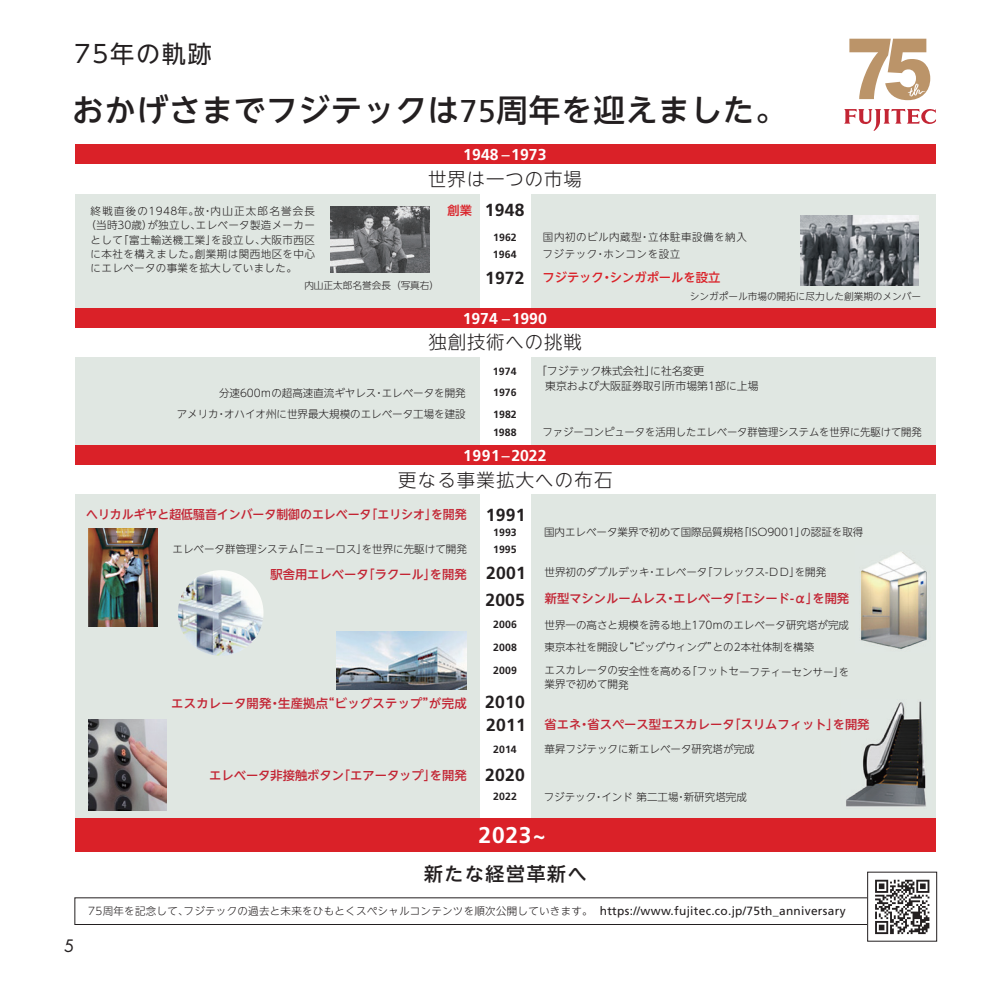
<style>
.page{position:relative;width:993px;height:993px;background:#fff}
.page>*{position:absolute;margin:0;border:0;box-sizing:border-box;transform-origin:0 0}
.t1{font:500 31.5px "UD Shin Go NT Pro";letter-spacing:.025em;color:#231f20}
.t2{font:24.15px "UD Shin Go NT Pro";letter-spacing:.08em;color:#231f20}
.t3{font:700 22.75px "Frutiger LT Std";color:#fff}
.t4{font:500 18.9px "UD Shin Go NT Pro";letter-spacing:.085em;color:#231f20}
.t5{font:300 18.38px "UD Shin Go NT Pro";letter-spacing:.05em;color:#231f20}
.t6{font:700 17.5px "Frutiger LT Std";letter-spacing:.01em;color:#231f20}
.t7{font:16.62px "Futura Std";color:#231f20}
.t8{font:700 15.75px "Frutiger LT Std";letter-spacing:.005em;color:#fff}
.t9{font:500 12.25px "UD Shin Go NT Pro";color:#c32534}
.t10{font:500 12.25px "UD Shin Go NT Pro";letter-spacing:.025em;color:#c32534}
.t11{font:500 12.25px "UD Shin Go NT Pro";color:#da2128}
.t12{font:300 10.85px/14.9px "UD Shin Go NT Pro";color:#231f20}
.t13{font:300 10.5px/13.1px "UD Shin Go NT Pro";color:#231f20}
.t14{font:300 10.5px "UD Shin Go NT Pro";letter-spacing:.025em;color:#231f20}
.t15{font:700 10.5px/22.8px "Frutiger LT Std";letter-spacing:.01em;color:#231f20}
.t16{font:300 10.5px "UD Shin Go NT Pro";letter-spacing:.045em;color:#231f20}
.t17{font:300 10.5px "UD Shin Go NT Pro";letter-spacing:.05em;color:#231f20}
.t18{font:300 10.5px "UD Shin Go NT Pro";letter-spacing:.03em;color:#231f20}
.t19{font:300 10.5px "UD Shin Go NT Pro";letter-spacing:.115em;color:#231f20}
.t20{font:300 10.5px "UD Shin Go NT Pro";letter-spacing:.035em;color:#231f20}
.t21{font:300 9.62px "UD Shin Go NT Pro";color:#231f20}
.s1{font-family:"Frutiger LT Std";font-weight:400}
.s2{font-weight:400}
.s3{font-family:"Frutiger LT Std";font-weight:700;font-size:17.5px;color:#231f20}
.s4{font-family:"Frutiger LT Std";font-weight:700;font-size:17.5px}
.s5{font-family:"Frutiger LT Std";font-weight:400;font-size:11.9px}
</style>
<div class="page">
<div style="left:75px;top:163px;width:860px;height:680px;background:#e0e7e2"></div>
<div style="left:479px;top:184px;width:51px;height:745px;background:#fff"></div>
<div style="left:75px;top:144px;width:860px;height:19px;background:#da2128"></div>
<div style="left:75px;top:164px;width:860px;height:29px;background:#fff"></div>
<div style="left:75px;top:327px;width:860px;height:30px;background:#fff"></div>
<div style="left:75px;top:464px;width:860px;height:30px;background:#fff"></div>
<div style="left:75px;top:308px;width:860px;height:19px;background:#da2128"></div>
<div style="left:75px;top:445px;width:860px;height:19px;background:#da2128"></div>
<div style="left:75px;top:817px;width:860px;height:34px;background:#da2128"></div>
<svg style="left:849px;top:39px;width:80px;height:61px"></svg>
<svg style="left:844px;top:109px;width:91px;height:22px"></svg>
<img style="left:846px;top:701px;width:80px;height:106px">
<img style="left:336px;top:631px;width:130px;height:57px">
<img style="left:88px;top:719px;width:78px;height:90px">
<img style="left:178px;top:570px;width:85px;height:85px;border-radius:43px">
<img style="left:861px;top:552px;width:66px;height:97px">
<img style="left:88px;top:528px;width:69px;height:98px">
<img style="left:331px;top:206px;width:98px;height:66px">
<img style="left:800px;top:215px;width:118px;height:71px">
<svg style="left:875px;top:879px;width:54px;height:54px"></svg>
<h2 class="t2" style="left:74px;top:35px;width:139px">75年の軌跡</h2>
<h1 class="t1" style="left:72px;top:84px;width:715px">おかげさまでフジテックは<span class="s1">75</span>周年を迎えました。</h1>
<h3 class="t8" style="left:463px;top:145px;width:85px">1948<span class="s2">‐</span>1973</h3>
<h3 class="t5" style="left:428px;top:164px;width:155px">世界は一つの市場</h3>
<p class="t19" style="left:91px;top:202px;width:226px">終戦直後の1948年。故・内山正太郎名誉会長</p>
<p class="t18" style="left:85px;top:217px;width:231px">（当時30歳）が独立し、エレベータ製造メーカー</p>
<p class="t16" style="left:91px;top:231px;width:226px">として「富士輸送機工業」を設立し、大阪市西区</p>
<p class="t16" style="left:91px;top:245px;width:226px">に本社を構えました。創業期は関西地区を中心</p>
<p class="t20" style="left:91px;top:260px;width:208px">にエレベータの事業を拡大していました。</p>
<h3 class="t6" style="left:485px;top:200px;width:41px">1948</h3>
<p class="t11" style="left:447px;top:201px;width:26px">創業</p>
<p class="t17" style="left:543px;top:229px;width:205px">国内初のビル内蔵型・立体駐車設備を納入</p>
<p class="t11" style="left:485px;top:268px;width:236px"><span class="s3">1972</span> フジテック・シンガポールを設立</p>
<p class="t15" style="left:493px;top:226px;width:25px">1962</p>
<p class="t17" style="left:542px;top:245px;width:139px">フジテック・ホンコンを設立</p>
<p class="t15" style="left:492px;top:243px;width:25px">1964</p>
<p class="t21" style="left:304px;top:277px;width:136px">内山正太郎名誉会長（写真右）</p>
<p class="t21" style="left:689px;top:288px;width:233px">シンガポール市場の開拓に尽力した創業期のメンバー</p>
<h3 class="t8" style="left:462px;top:309px;width:86px">1974 <span class="s2">‐</span>1990</h3>
<h3 class="t5" style="left:428px;top:327px;width:155px">独創技術への挑戦</h3>
<p class="t12" style="left:545px;top:363px;width:215px;text-indent:-9px">「フジテック株式会社」に社名変更<br>東京および大阪証券取引所市場第1部に上場</p>
<p class="t15" style="left:492px;top:360px;width:25px">1974</p>
<p class="t13" style="left:219px;top:386px;width:248px">分速600ｍの超高速直流ギヤレス・エレベータを開発</p>
<p class="t15" style="left:493px;top:381px;width:25px">1976</p>
<p class="t15" style="left:493px;top:420px;width:25px">1988</p>
<p class="t13" style="left:542px;top:425px;width:380px">ファジーコンピュータを活用したエレベータ群管理システムを世界に先駆けて開発</p>
<p class="t13" style="left:177px;top:406px;width:290px">アメリカ・オハイオ州に世界最大規模のエレベータ工場を建設</p>
<p class="t15" style="left:493px;top:403px;width:25px">1982</p>
<h3 class="t8" style="left:463px;top:446px;width:85px">1991<span class="s2">‐</span>2022</h3>
<h3 class="t5" style="left:398px;top:464px;width:216px">更なる事業拡大への布石</h3>
<p class="t9" style="left:86px;top:504px;width:382px">ヘリカルギヤと超低騒音インバータ制御のエレベータ「エリシオ」を開発</p>
<h3 class="t6" style="left:486px;top:504px;width:41px">1991</h3>
<p class="t15" style="left:493px;top:521px;width:25px">1993</p>
<p class="t13" style="left:544px;top:525px;width:321px">国内エレベータ業界で初めて国際品質規格「ISO9001」の認証を取得</p>
<p class="t13" style="left:172px;top:542px;width:295px">エレベータ群管理システム「ニューロス」を世界に先駆けて開発</p>
<p class="t15" style="left:493px;top:537px;width:25px">1995</p>
<p class="t13" style="left:486px;top:565px;width:341px"><span class="s4">2001</span> 世界初のダブルデッキ・エレベータ「フレックス-ＤＤ」を開発</p>
<p class="t9" style="left:270px;top:564px;width:197px">駅舎用エレベータ「ラクール」を開発</p>
<h3 class="t6" style="left:485px;top:589px;width:41px">2005</h3>
<p class="t9" style="left:544px;top:588px;width:306px">新型マシンルームレス・エレベータ「エシード-α」を開発</p>
<p class="t10" style="left:171px;top:692px;width:297px">エスカレータ開発・生産拠点“ビッグステップ”が完成</p>
<p class="t9" style="left:209px;top:764px;width:259px">エレベータ非接触ボタン「エアータップ」を開発</p>
<p class="t15" style="left:493px;top:613px;width:25px">2006</p>
<p class="t13" style="left:544px;top:617px;width:306px">世界一の高さと規模を誇る地上170ｍのエレベータ研究塔が完成</p>
<p class="t15" style="left:493px;top:635px;width:25px">2008<br>2009</p>
<p class="t13" style="left:544px;top:640px;width:271px">東京本社を開設し“ビッグウィング”との2本社体制を構築</p>
<p class="t13" style="left:544px;top:664px;width:306px">エスカレータの安全性を高める「フットセーフティーセンサー」を業界で初めて開発</p>
<h3 class="t6" style="left:485px;top:691px;width:41px">2010</h3>
<h3 class="t6" style="left:486px;top:714px;width:41px">2011</h3>
<h3 class="t6" style="left:485px;top:764px;width:41px">2020</h3>
<p class="t15" style="left:493px;top:737px;width:25px">2014</p>
<p class="t9" style="left:544px;top:713px;width:326px">省エネ・省スペース型エスカレータ「スリムフィット」を開発</p>
<p class="t13" style="left:544px;top:742px;width:211px">華昇フジテックに新エレベータ研究塔が完成</p>
<p class="t15" style="left:493px;top:785px;width:25px">2022</p>
<p class="t13" style="left:543px;top:789px;width:204px">フジテック・インド第二工場・新研究塔完成</p>
<h3 class="t3" style="left:478px;top:821px;width:69px">2023~</h3>
<h3 class="t4" style="left:424px;top:858px;width:164px">新たな経営革新へ</h3>
<h3 class="t7" style="left:64px;top:935px;width:12px">5</h3>
<p class="t14" style="left:88px;top:902px;width:758px">75周年を記念して、フジテックの過去と未来をひもとくスペシャルコンテンツを順次公開していきます。 <span class="s5">https://www.fujitec.co.jp/75th_anniversary</span></p>
</div>
